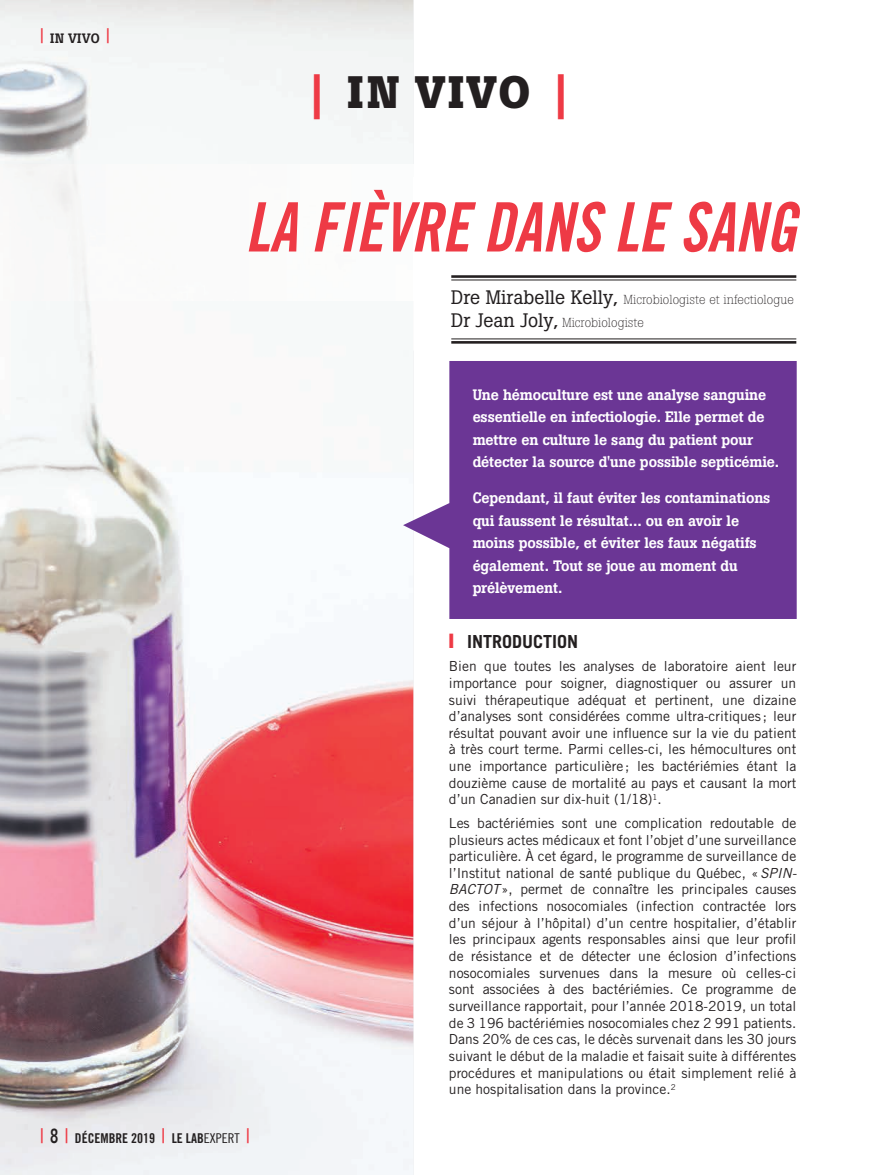
<style>
.page{position:relative;width:878px;height:1175px;background:#fff}
.page>*{position:absolute;margin:0;border:0;box-sizing:border-box;transform-origin:0 0}
.t1{font:68.1px "Trade Gothic Bold Cond Twenty Obl";color:#ee3a45;scale:.91 1}
.t2{font:700 45px "Boton";letter-spacing:.05em;color:#231f20}
.t3{font:700 18px "Trade Gothic";color:#231f20}
.t4{font:500 15px/22.5px "Boton";letter-spacing:-.01em;color:#fff}
.t5{font:13.8px/16.6px "Trade Gothic";color:#231f20;text-align:justify}
.t6{font:13.5px "Trade Gothic Bold Cond Twenty";color:#231f20}
.t7{font:500 13.5px "Boton";letter-spacing:.02em;color:#231f20}
.t8{font:300 12.9px/23.2px "Boton";color:#231f20}
.s1{font-family:"Trade Gothic Bold Two";font-weight:400;font-size:20.25px;color:#ee3a45}
.s2{color:#ee3a45}
.s3{font-weight:400;font-size:19.35px}
.s4{font-family:"Impact";font-weight:400;color:#ee3a45}
.s5{font-style:italic}
.s6{font-family:"Trade Gothic Bold Two";font-size:20.25px;color:#ee3a45}
.s7{font-family:"Boton";font-weight:500;font-size:20.25px}
.s8{font-family:"Trade Gothic Cond Eighteen"}
</style>
<div class="page">
<img style="left:0;top:0;width:413px;height:1174px">
<svg style="left:403px;top:361px;width:393px;height:258px;background:#7a4ba0"></svg>
<svg style="left:451px;top:275px;width:346px;height:69px"></svg>
<img style="left:0;top:165px;width:413px;height:135px">
<img style="left:451px;top:278px;width:345px;height:22px">
<hr style="left:451px;top:275px;width:345px;height:3px;background:#231f20">
<hr style="left:451px;top:279px;width:345px;height:1px;background:#231f20">
<hr style="left:451px;top:338px;width:345px;height:1px;background:#231f20">
<hr style="left:451px;top:341px;width:345px;height:3px;background:#231f20">
<p class="t7" style="left:40px;top:30px;width:71px"><span class="s1">|</span> IN VIVO <span class="s1">|</span></p>
<h2 class="t2" style="left:312px;top:66px;width:255px"><span class="s2">|</span> IN VIVO <span class="s2">|</span></h2>
<h1 class="t1" style="left:245px;top:186px;width:607px">LA FIÈVRE DANS LE SANG</h1>
<p class="t8" style="left:451px;top:287px;width:344px"><span class="s3">Dre Mirabelle Kelly,</span> Microbiologiste et infectiologue<br><span class="s3">Dr Jean Joly,</span> Microbiologiste</p>
<p class="t4" style="left:472px;top:383px;width:308px">Une hémoculture est une analyse sanguine essentielle en infectiologie. Elle permet de mettre en culture le sang du patient pour détecter la source d'une possible septicémie.</p>
<p class="t4" style="left:472px;top:487px;width:299px">Cependant, il faut éviter les contaminations qui faussent le résultat... ou en avoir le moins possible, et éviter les faux négatifs également. Tout se joue au moment du prélèvement.</p>
<h3 class="t3" style="left:449px;top:630px;width:131px"><span class="s4">I</span> INTRODUCTION</h3>
<p class="t5" style="left:449px;top:657px;width:349px">Bien que toutes les analyses de laboratoire aient leur importance pour soigner, diagnostiquer ou assurer un suivi thérapeutique adéquat et pertinent, une dizaine d’analyses sont considérées comme ultra-critiques ; leur résultat pouvant avoir une influence sur la vie du patient à très court terme. Parmi celles-ci, les hémocultures ont une importance particulière ; les bactériémies étant la douzième cause de mortalité au pays et causant la mort d’un Canadien sur dix-huit (1/18)<sup>1</sup>.</p>
<p class="t5" style="left:449px;top:814px;width:349px">Les bactériémies sont une complication redoutable de plusieurs actes médicaux et font l’objet d’une surveillance particulière. À cet égard, le programme de surveillance de l’Institut national de santé publique du Québec, «<span class="s5">SPIN-BACTOT</span>», permet de connaître les principales causes des infections nosocomiales (infection contractée lors d’un séjour à l’hôpital) d’un centre hospitalier, d’établir les principaux agents responsables ainsi que leur profil de résistance et de détecter une éclosion d’infections nosocomiales survenues dans la mesure où celles-ci sont associées à des bactériémies. Ce programme de surveillance rapportait, pour l’année 2018-2019, un total de 3 196 bactériémies nosocomiales chez 2 991 patients.<br>Dans 20% de ces cas, le décès survenait dans les 30 jours suivant le début de la maladie et faisait suite à différentes procédures et manipulations ou était simplement relié à une hospitalisation dans la province.<sup>2</sup></p>
<p class="t6" style="left:40px;top:1130px;width:210px"><span class="s6">|</span> <span class="s7">8</span> <span class="s6">|</span> DÉCEMBRE 2019 <span class="s6">|</span> LE LAB<span class="s8">EXPERT</span> <span class="s6">|</span></p>
</div>
